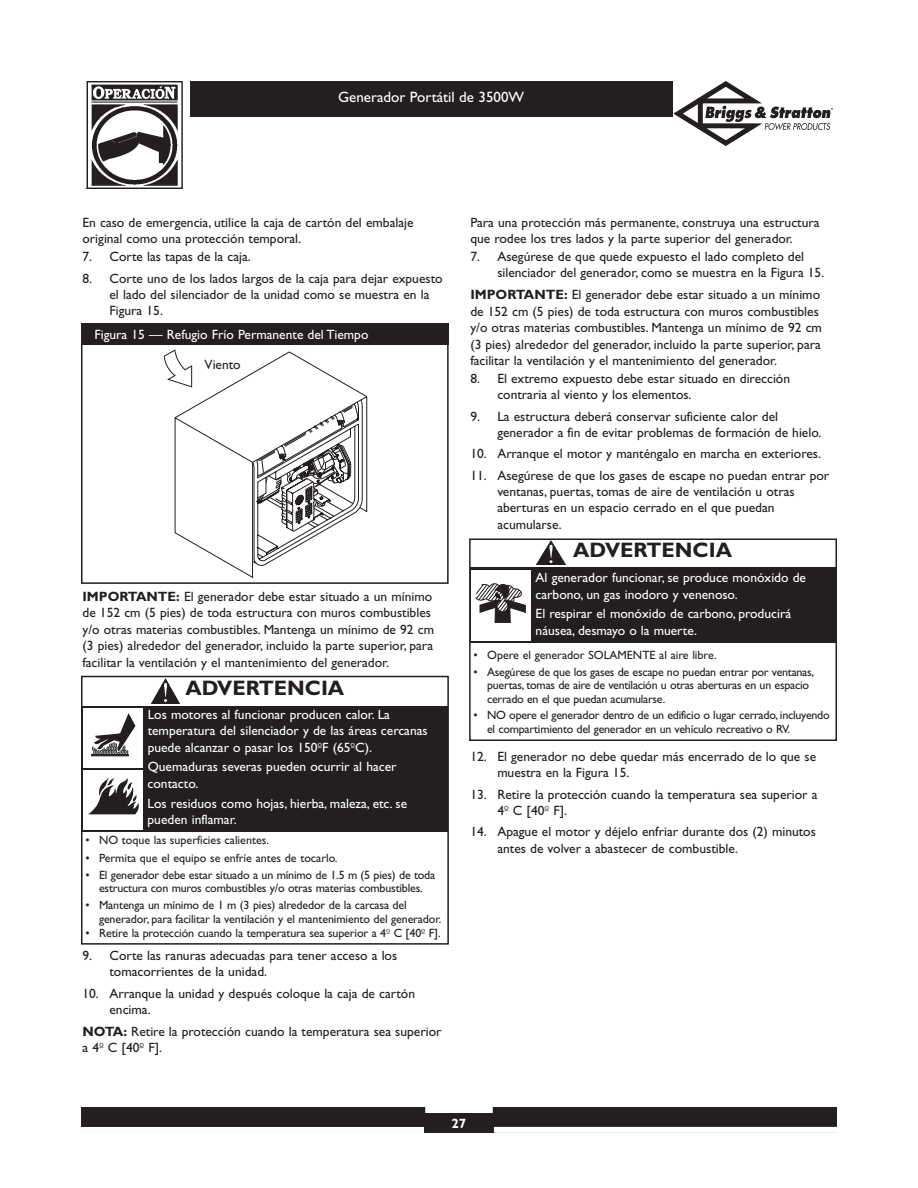
<style>
.page{position:relative;width:918px;height:1188px;background:#fff}
.page>*{position:absolute;margin:0;border:0;box-sizing:border-box;transform-origin:0 0}
.t1{font:700 21px "Gill Sans";color:#231f20}
.t2{font:15px "Gill Sans";color:#fff}
.t3{font:13.5px/16.2px "Gill Sans";color:#231f20}
.t4{font:13.5px/16.5px "Gill Sans";color:#fff}
.t5{font:700 13.5px "Gill Sans";color:#fff}
.t6{font:12px/13.5px "Gill Sans";letter-spacing:-.015em;color:#231f20}
.s1{font-weight:700}
.s2{font-family:"Eurostile Extended Roman DTC"}
</style>
<div class="page">
<div style="left:191px;top:81px;width:482px;height:36px;background:#231f20"></div>
<svg style="left:673px;top:81px;width:160px;height:65px"></svg>
<div style="left:81px;top:1107px;width:756px;height:26px;background:#231f20"></div>
<div style="left:425px;top:1107px;width:68px;height:6px;background:#fff"></div>
<div style="left:494px;top:1127px;width:343px;height:6px;background:#fff"></div>
<div style="left:81px;top:1127px;width:343px;height:6px;background:#fff"></div>
<img style="left:86px;top:81px;width:97px;height:108px">
<svg style="left:174px;top:351px;width:193px;height:227px"></svg>
<svg style="left:164px;top:349px;width:29px;height:38px"></svg>
<div style="left:81px;top:341px;width:368px;height:243px;border:2px solid #231f20"></div>
<div style="left:81px;top:323px;width:368px;height:22px;background:#231f20"></div>
<div style="left:81px;top:676px;width:368px;height:269px;border:2px solid #231f20"></div>
<div style="left:82px;top:706px;width:366px;height:126px;background:#231f20"></div>
<img style="left:152px;top:679px;width:28px;height:24px">
<div style="left:84px;top:709px;width:59px;height:59px;background:#fff"></div>
<svg style="left:92px;top:713px;width:44px;height:41px"></svg>
<div style="left:91px;top:754px;width:38px;height:2px;border:1px solid #231f20"></div>
<div style="left:84px;top:770px;width:59px;height:60px;background:#fff"></div>
<svg style="left:89px;top:778px;width:50px;height:36px"></svg>
<div style="left:469px;top:538px;width:368px;height:203px;border:2px solid #231f20"></div>
<div style="left:470px;top:568px;width:366px;height:75px;background:#231f20"></div>
<img style="left:537px;top:540px;width:28px;height:25px">
<div style="left:472px;top:570px;width:59px;height:70px;background:#fff"></div>
<svg style="left:476px;top:583px;width:50px;height:40px"></svg>
<p class="t2" style="left:338px;top:92px;width:188px">Generador Portátil de 3500W</p>
<p class="t3" style="left:82px;top:215px;width:333px">En caso de emergencia, utilice la caja de cartón del embalaje original como una protección temporal.</p>
<p class="t3" style="left:82px;top:250px;width:170px">7. Corte las tapas de la caja.</p>
<p class="t3" style="left:110px;top:271px;width:335px;text-indent:-27px">8. Corte uno de los lados largos de la caja para dejar expuesto el lado del silenciador de la unidad como se muestra en la<br>Figura 15.</p>
<p class="t4" style="left:94px;top:327px;width:276px">Figura 15 — Refugio Frío Permanente del Tiempo</p>
<p class="t3" style="left:205px;top:358px;width:38px">Viento</p>
<p class="t3" style="left:82px;top:590px;width:353px"><span class="s1">IMPORTANTE:</span> El generador debe estar situado a un mínimo de 152 cm (5 pies) de toda estructura con muros combustibles y/o otras materias combustibles. Mantenga un mínimo de 92 cm (3 pies) alrededor del generador, incluido la parte superior, para facilitar la ventilación y el mantenimiento del generador.</p>
<h1 class="t1" style="left:186px;top:681px;width:160px">ADVERTENCIA</h1>
<p class="t4" style="left:148px;top:707px;width:282px">Los motores al funcionar producen calor. La temperatura del silenciador y de las áreas cercanas puede alcanzar o pasar los 150<span class="s2">º</span>F (65<span class="s2">º</span>C).</p>
<p class="t4" style="left:148px;top:760px;width:251px">Quemaduras severas pueden ocurrir al hacer contacto.</p>
<p class="t4" style="left:148px;top:796px;width:261px">Los residuos como hojas, hierba, maleza, etc. se pueden inflamar.</p>
<p class="t6" style="left:86px;top:835px;width:185px">• NO toque las superficies calientes.</p>
<p class="t6" style="left:86px;top:853px;width:254px">• Permita que el equipo se enfríe antes de tocarlo.</p>
<p class="t6" style="left:86px;top:869px;width:351px;text-align:center">• El generador debe estar situado a un mínimo de 1.5 m (5 pies) de toda estructura con muros combustibles y/o otras materias combustibles.</p>
<p class="t6" style="left:99px;top:900px;width:344px;text-indent:-14px">• Mantenga un mínimo de 1 m (3 pies) alrededor de la carcasa del generador, para facilitar la ventilación y el mantenimiento del generador.</p>
<p class="t6" style="left:86px;top:927px;width:357px">• Retire la protección cuando la temperatura sea superior a 4<span class="s2">º</span> C [40<span class="s2">º</span> F].</p>
<p class="t3" style="left:110px;top:949px;width:289px;text-indent:-27px">9. Corte las ranuras adecuadas para tener acceso a los tomacorrientes de la unidad.</p>
<p class="t3" style="left:110px;top:987px;width:307px;text-indent:-27px">10. Arranque la unidad y después coloque la caja de cartón encima.</p>
<p class="t3" style="left:82px;top:1025px;width:361px"><span class="s1">NOTA:</span> Retire la protección cuando la temperatura sea superior a 4<span class="s2">º</span> C [40<span class="s2">º</span> F].</p>
<p class="t3" style="left:470px;top:215px;width:351px">Para una protección más permanente, construya una estructura que rodee los tres lados y la parte superior del generador.</p>
<p class="t3" style="left:497px;top:250px;width:329px;text-indent:-27px">7. Asegúrese de que quede expuesto el lado completo del silenciador del generador, como se muestra en la Figura 15.</p>
<p class="t3" style="left:470px;top:288px;width:353px"><span class="s1">IMPORTANTE:</span> El generador debe estar situado a un mínimo de 152 cm (5 pies) de toda estructura con muros combustibles y/o otras materias combustibles. Mantenga un mínimo de 92 cm (3 pies) alrededor del generador, incluido la parte superior, para facilitar la ventilación y el mantenimiento del generador.</p>
<p class="t3" style="left:497px;top:372px;width:294px;text-indent:-27px">8. El extremo expuesto debe estar situado en dirección contraria al viento y los elementos.</p>
<p class="t3" style="left:497px;top:409px;width:326px;text-indent:-27px">9. La estructura deberá conservar suficiente calor del generador a fin de evitar problemas de formación de hielo.</p>
<p class="t3" style="left:470px;top:447px;width:352px">10. Arranque el motor y manténgalo en marcha en exteriores.</p>
<p class="t3" style="left:497px;top:469px;width:333px;text-indent:-27px">11. Asegúrese de que los gases de escape no puedan entrar por ventanas, puertas, tomas de aire de ventilación u otras aberturas en un espacio cerrado en el que puedan acumularse.</p>
<h1 class="t1" style="left:573px;top:543px;width:160px">ADVERTENCIA</h1>
<p class="t4" style="left:536px;top:571px;width:272px">Al generador funcionar, se produce monóxido de carbono, un gas inodoro y venenoso.</p>
<p class="t4" style="left:536px;top:607px;width:257px">El respirar el monóxido de carbono, producirá náusea, desmayo o la muerte.</p>
<p class="t6" style="left:474px;top:649px;width:245px">• Opere el generador SOLAMENTE al aire libre.</p>
<p class="t6" style="left:487px;top:666px;width:329px;text-indent:-14px">• Asegúrese de que los gases de escape no puedan entrar por ventanas, puertas, tomas de aire de ventilación u otras aberturas en un espacio cerrado en el que puedan acumularse.</p>
<p class="t6" style="left:487px;top:710px;width:344px;text-indent:-14px">• NO opere el generador dentro de un edificio o lugar cerrado, incluyendo el compartimiento del generador en un vehículo recreativo o RV.</p>
<p class="t3" style="left:497px;top:750px;width:320px;text-indent:-27px">12. El generador no debe quedar más encerrado de lo que se muestra en la Figura 15.</p>
<p class="t3" style="left:497px;top:787px;width:322px;text-indent:-27px">13. Retire la protección cuando la temperatura sea superior a<br>4<span class="s2">º</span> C [40<span class="s2">º</span> F].</p>
<p class="t3" style="left:497px;top:825px;width:320px;text-indent:-27px">14. Apague el motor y déjelo enfriar durante dos (2) minutos antes de volver a abastecer de combustible.</p>
<p class="t5" style="left:452px;top:1119px;width:16px">27</p>
</div>
